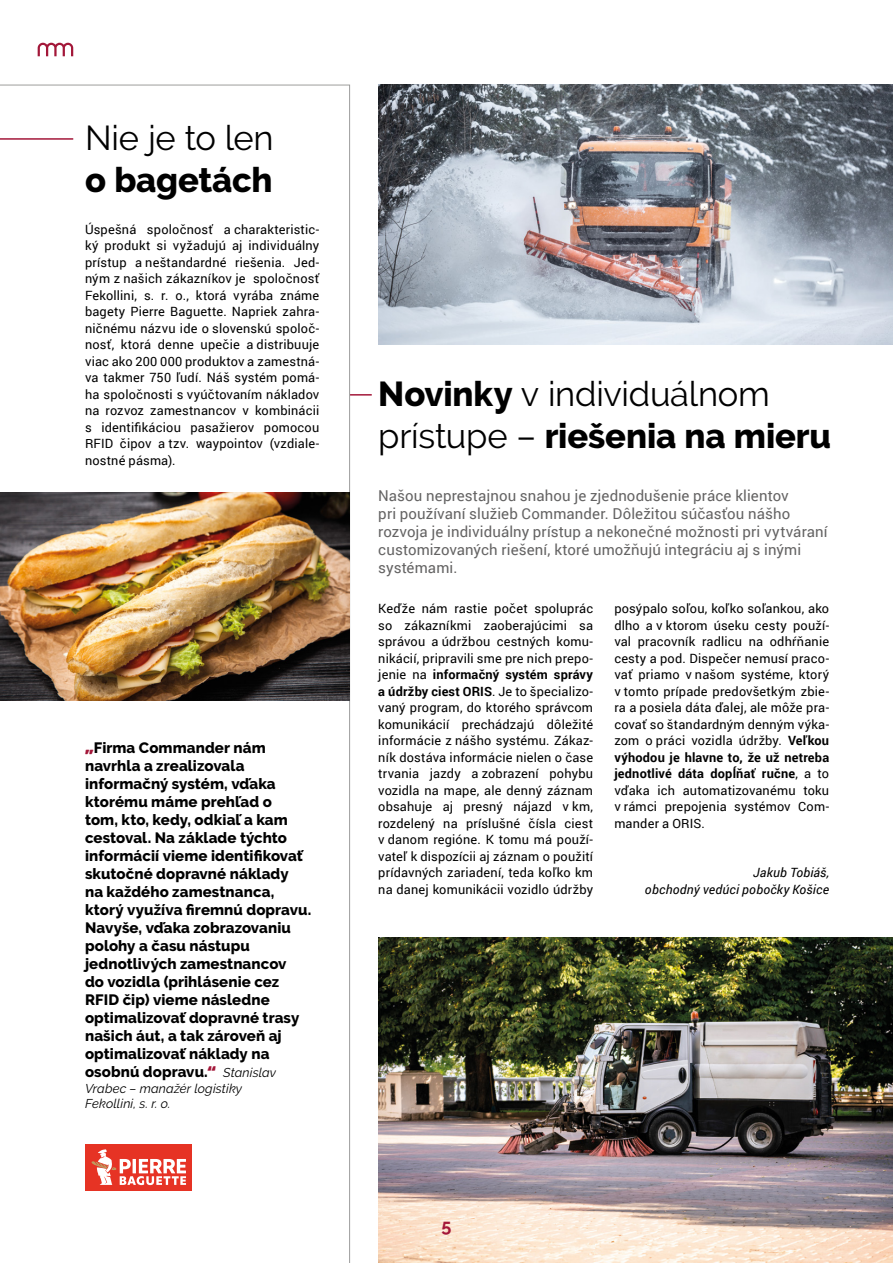
<style>
.page{position:relative;width:893px;height:1263px;background:#fff}
.page>*{position:absolute;margin:0;border:0;box-sizing:border-box;transform-origin:0 0}
.t1{font:34.5px/41.4px "Raleway";letter-spacing:-.01em;color:#000}
.t2{font:800 34.5px "Raleway";letter-spacing:-.01em;color:#000}
.t3{font:700 18px "Raleway";color:#a31739}
.t4{font:800 15px/18px "Raleway";letter-spacing:.005em;color:#000}
.t5{font:15px/18px "Roboto";letter-spacing:.01em;color:#646363}
.t6{font:12.75px/16.5px "Roboto";letter-spacing:.015em;color:#000;text-align:justify}
.t7{font:italic 12.75px/16.5px "Roboto";letter-spacing:.015em;color:#000;text-align:right}
.t8{font:italic 12.75px/15.3px "Raleway";letter-spacing:.01em;color:#000}
.s1{font-family:"Rubik";font-weight:900;color:#a31739}
.s2{font-weight:400;font-style:italic;font-size:12.75px}
.s3{font-weight:800}
.s4{font-weight:700}
</style>
<div class="page">
<svg style="left:38px;top:43px;width:35px;height:13px"></svg>
<img style="left:378px;top:937px;width:515px;height:326px">
<hr style="left:350px;top:394px;width:22px;height:2px;background:#a31739">
<img style="left:0;top:492px;width:350px;height:209px">
<div style="left:85px;top:1144px;width:107px;height:47px;background:#e63324"></div>
<svg style="left:91px;top:1149px;width:95px;height:36px"></svg>
<img style="left:378px;top:84px;width:515px;height:260px">
<hr style="left:0;top:138px;width:73px;height:2px;background:#a31739">
<h1 class="t1" style="left:85px;top:118px;width:190px">Nie je to len</h1>
<h1 class="t2" style="left:85px;top:160px;width:189px">o bagetách</h1>
<p class="t6" style="left:85px;top:220px;width:236px">Úspešná spoločnosť a charakteristic&shy;ký produkt si vyžadujú aj individuálny prístup a neštandardné riešenia. Jed&shy;ným z našich zákazníkov je spoločnosť Fekollini, s. r. o., ktorá vyrába známe bagety Pierre Baguette. Napriek zahra&shy;ničnému názvu ide o slovenskú spoloč&shy;nosť, ktorá denne upečie a distribuuje viac ako 200 000 produktov a zamestná&shy;va takmer 750 ľudí. Náš systém pomá&shy;ha spoločnosti s vyúčtovaním nákladov na rozvoz zamestnancov v kombinácii s identifikáciou pasažierov pomocou RFID čipov a tzv. waypointov (vzdiale&shy;nostné pásma).</p>
<p class="t4" style="left:85px;top:739px;width:228px"><span class="s1">„</span>Firma Commander nám navrhla a zrealizovala informačný systém, vďaka ktorému máme prehľad o<br>tom, kto, kedy, odkiaľ a kam cestoval. Na základe týchto informácií vieme identifikovať skutočné dopravné náklady<br>na každého zamestnanca, ktorý využíva firemnú dopravu.<br>Navyše, vďaka zobrazovaniu polohy a času nástupu jednotlivých zamestnancov<br>do vozidla (prihlásenie cez<br>RFID čip) vieme následne optimalizovať dopravné trasy našich áut, a tak zároveň aj optimalizovať náklady na osobnú dopravu.<span class="s1">“</span> <span class="s2">Stanislav</span></p>
<p class="t8" style="left:85px;top:1080px;width:159px">Vrabec – manažér logistiky<br>Fekollini, s. r. o.</p>
<h1 class="t1" style="left:378px;top:373px;width:454px"><span class="s3">Novinky</span> v individuálnom prístupe – <span class="s3">riešenia na mieru</span></h1>
<p class="t5" style="left:378px;top:486px;width:451px">Našou neprestajnou snahou je zjednodušenie práce klientov<br>pri používaní služieb Commander. Dôležitou súčasťou nášho rozvoja je individuálny prístup a nekonečné možnosti pri vytváraní customizovaných riešení, ktoré umožňujú integráciu aj s inými systémami.</p>
<p class="t6" style="left:378px;top:600px;width:216px">Keďže nám rastie počet spoluprác so zákazníkmi zaoberajúcimi sa správou a údržbou cestných komu&shy;nikácií, pripravili sme pre nich prepo&shy;jenie na <span class="s4">informačný systém správy a údržby ciest ORIS</span>. Je to špecializo&shy;vaný program, do ktorého správcom komunikácií prechádzajú dôležité informácie z nášho systému. Zákaz&shy;ník dostáva informácie nielen o čase trvania jazdy a zobrazení pohybu vozidla na mape, ale denný záznam obsahuje aj presný nájazd v km, rozdelený na príslušné čísla ciest v danom regióne. K tomu má použí&shy;vateľ k dispozícii aj záznam o použití prídavných zariadení, teda koľko km na danej komunikácii vozidlo údržby</p>
<p class="t6" style="left:614px;top:600px;width:216px">posýpalo soľou, koľko soľankou, ako dlho a v ktorom úseku cesty použí&shy;val pracovník radlicu na odhŕňanie cesty a pod. Dispečer nemusí praco&shy;vať priamo v našom systéme, ktorý v tomto prípade predovšetkým zbie&shy;ra a posiela dáta ďalej, ale môže pra&shy;covať so štandardným denným výka&shy;zom o práci vozidla údržby. <span class="s4">Veľkou výhodou je hlavne to, že už netreba jednotlivé dáta dopĺňať ručne</span>, a to vďaka ich automatizovanému toku v rámci prepojenia systémov Com&shy;mander a ORIS.</p>
<p class="t7" style="left:645px;top:864px;width:186px">Jakub Tobiáš,<br>obchodný vedúci pobočky Košice</p>
<h2 class="t3" style="left:441px;top:1215px;width:11px">5</h2>
</div>
